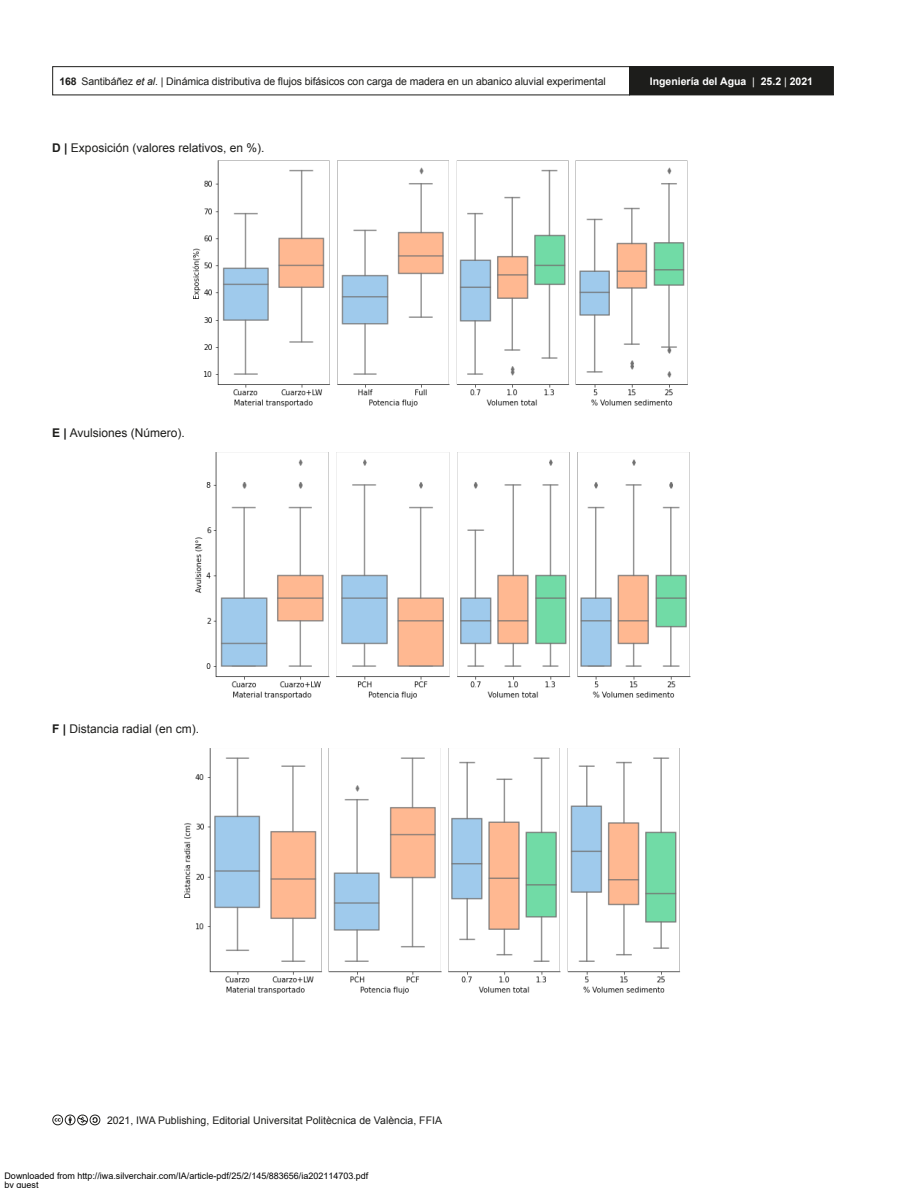
<style>
.page{position:relative;width:918px;height:1188px;background:#fff}
.page>*{position:absolute;margin:0;border:0;box-sizing:border-box;transform-origin:0 0}
.t1{font:12px "Arial";color:#1d1d1b}
.t2{font:10.5px "Arial";letter-spacing:-.01em;color:#1d1d1b}
.t3{font:700 10.5px "Arial";color:#fff}
.t4{font:9px/9px "Arial";color:#000}
.s1{font-weight:700}
.s2{font-style:italic}
.s3{font-weight:400}
</style>
<div class="page">
<div style="left:52px;top:66px;width:578px;height:29px;border:1px solid #1d1d1b"></div>
<div style="left:630px;top:67px;width:203px;height:28px;background:#1d1d1b"></div>
<div style="left:629px;top:66px;width:205px;height:29px;border:1px solid #1d1d1b"></div>
<svg style="left:52px;top:1115px;width:48px;height:10px"></svg>
<img style="left:192px;top:160px;width:496px;height:247px">
<img style="left:195px;top:452px;width:496px;height:247px">
<img style="left:184px;top:748px;width:496px;height:246px">
<p class="t2" style="left:59px;top:74px;width:548px"><span class="s1">168</span> Santibáñez <span class="s2">et al</span>. | Dinámica distributiva de flujos bifásicos con carga de madera en un abanico aluvial experimental</p>
<p class="t3" style="left:650px;top:74px;width:165px">Ingeniería del Agua <span class="s3">|</span> 25.2 <span class="s3">|</span> 2021</p>
<p class="t1" style="left:52px;top:140px;width:214px"><span class="s1">D |</span> Exposición (valores relativos, en %).</p>
<p class="t1" style="left:52px;top:425px;width:134px"><span class="s1">E |</span> Avulsiones (Número).</p>
<p class="t1" style="left:52px;top:721px;width:148px"><span class="s1">F |</span> Distancia radial (en cm).</p>
<p class="t2" style="left:107px;top:1113px;width:336px">2021, IWA Publishing, Editorial Universitat Politècnica de València, FFIA</p>
<p class="t4" style="left:4px;top:1172px;width:365px">Downloaded from http://iwa.silverchair.com/IA/article-pdf/25/2/145/883656/ia202114703.pdf by guest</p>
</div>
